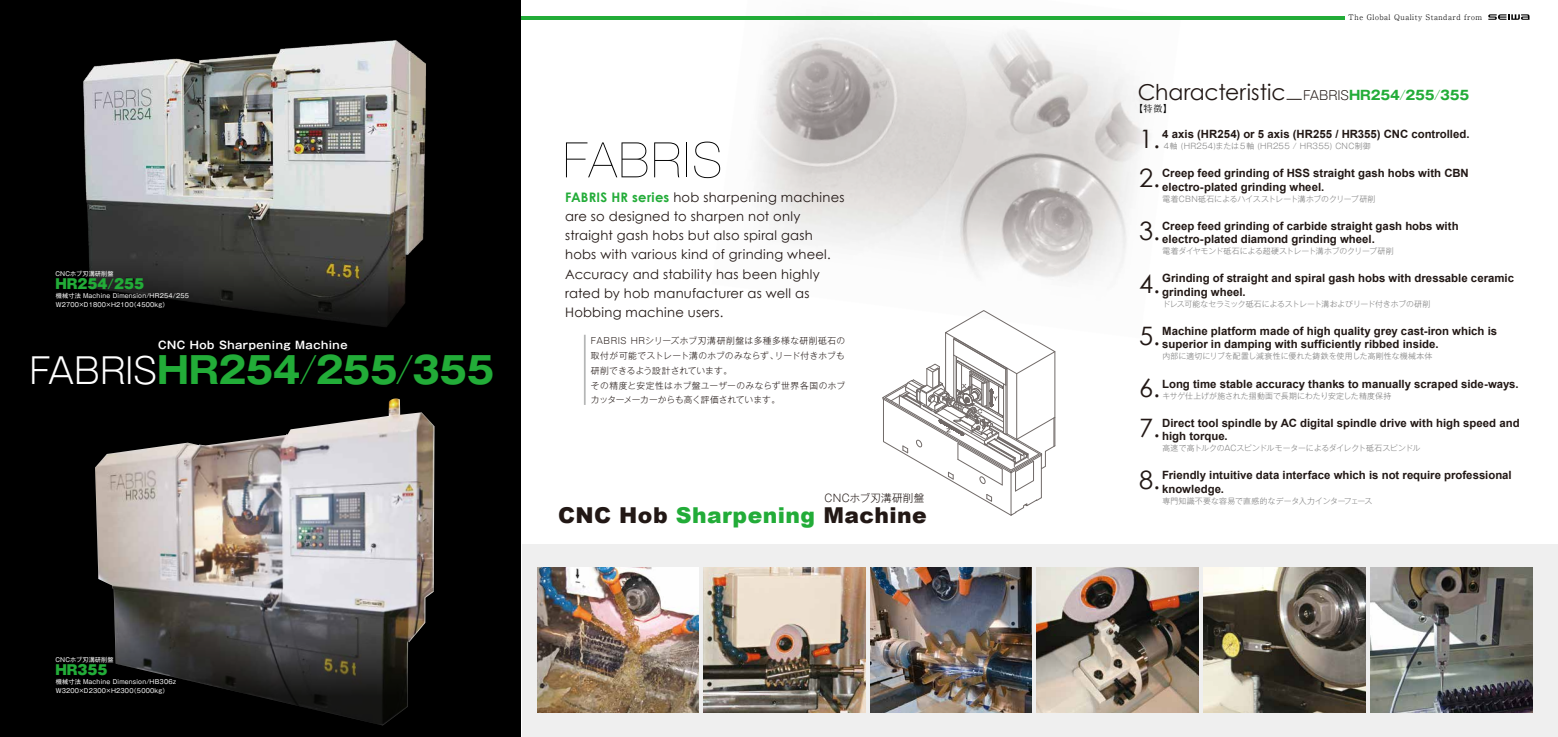
<style>
.page{position:relative;width:1558px;height:737px;background:#fff}
.page>*{position:absolute;margin:0;border:0;box-sizing:border-box;transform-origin:0 0}
.t1{font:700 36.66px "Gothic MB101 Pr 5";letter-spacing:-.02em;color:#22ac38}
.t2{font:25.38px/52.3px "Century Gothic";color:#221815}
.t3{font:21.88px "Century Gothic";color:#221815}
.t4{font:900 21.88px "Arial";letter-spacing:.02em;color:#221815}
.t5{font:13.12px/19.2px "Century Gothic";letter-spacing:.015em;color:#221815}
.t6{font:900 13.12px "Gothic MB101 Pr 5";color:#22ac38}
.t7{font:700 11.38px/13.1px "Arial";color:#221815}
.t8{font:700 10.5px "Gothic MB101 Pr 5 De";letter-spacing:.05em;color:#fff}
.t9{font:300 10.5px "Gothic MB101 Pro";letter-spacing:.03em;color:#221815}
.t10{font:700 9.19px "A1 Mincho Std";color:#000}
.t11{font:300 8.75px/14.9px "Gothic MB101 Pr 5";letter-spacing:.02em;color:#221815}
.t12{font:300 7.88px "Gothic MB101 Pr 5";color:#7d7d7d}
.t13{font:300 7.88px "Gothic MB101 Pr 5";letter-spacing:-.025em;color:#7d7d7d}
.t14{font:300 7.88px "Gothic MB101 Pr 5";letter-spacing:.035em;color:#7d7d7d}
.t15{font:300 7.88px "Gothic MB101 Pr 5";letter-spacing:-.02em;color:#7d7d7d}
.t16{font:300 7.61px "Ryumin Pr 6";letter-spacing:.07em;color:#000}
.t17{font:6.12px/8.8px "Gothic MB101 Pr 5";letter-spacing:.03em;color:#fff}
.s1{font-weight:500}
.s2{font-weight:300;font-size:35.09px;color:#fff}
.s3{font-weight:300}
.s4{font-weight:700;color:#22ac38}
.s5{color:#22ac38}
.s6{font-family:"Gothic MB101 Pr 5";font-weight:300;font-size:12.42px}
.s7{font-family:"Gothic MB101 Pr 5";font-weight:700;font-size:12.95px;color:#22ac38}
.s8{font-family:"Gothic MB101 Pr 5";font-weight:300;font-size:12.95px;color:#22ac38}
</style>
<div class="page">
<div style="left:0;top:0;width:521px;height:737px;background:#000"></div>
<img style="left:720px;top:20px;width:430px;height:258px">
<div style="left:522px;top:544px;width:1036px;height:193px;background:#efefef"></div>
<img style="left:95px;top:398px;width:339px;height:214px">
<img style="left:83px;top:40px;width:343px;height:213px">
<img style="left:538px;top:567px;width:160px;height:146px">
<img style="left:704px;top:567px;width:161px;height:146px">
<img style="left:870px;top:567px;width:162px;height:146px">
<img style="left:1037px;top:567px;width:161px;height:146px">
<img style="left:1203px;top:567px;width:162px;height:146px">
<img style="left:1370px;top:567px;width:162px;height:146px">
<svg style="left:89px;top:253px;width:321px;height:74px"></svg>
<svg style="left:114px;top:612px;width:312px;height:114px"></svg>
<svg style="left:883px;top:310px;width:172px;height:205px"></svg>
<hr style="left:521px;top:16px;width:823px;height:4px;background:#22ac38">
<svg style="left:1488px;top:14px;width:41px;height:6px"></svg>
<svg style="left:566px;top:142px;width:81px;height:35px"></svg>
<svg style="left:654px;top:142px;width:25px;height:35px"></svg>
<hr style="left:686px;top:142px;width:1px;height:35px;background:#000">
<svg style="left:694px;top:142px;width:26px;height:36px"></svg>
<hr style="left:584px;top:335px;width:2px;height:70px;background:#b5b6b6">
<svg style="left:1286px;top:99px;width:15px;height:1px"></svg>
<p class="t17" style="left:55px;top:268px;width:60px">CNCホブ刃溝研削盤</p>
<p class="t6" style="left:56px;top:273px;width:90px">HR254<span class="s1">/</span>255</p>
<p class="t17" style="left:56px;top:291px;width:135px">機械寸法 Machine Dimension/HR254/255<br>W2700×D1800×H2100（4500kg）</p>
<p class="t8" style="left:158px;top:336px;width:191px">CNC Hob Sharpening Machine</p>
<h1 class="t1" style="left:29px;top:339px;width:467px"><span class="s2">FABRIS</span>HR254<span class="s3">/</span>255<span class="s3">/</span>355</h1>
<p class="t17" style="left:55px;top:654px;width:60px">CNCホブ刃溝研削盤</p>
<p class="t6" style="left:56px;top:659px;width:54px">HR355</p>
<p class="t17" style="left:56px;top:676px;width:122px">機械寸法 Machine Dimension/HB306z<br>W3200×D2300×H2300（5000kg）</p>
<p class="t5" style="left:565px;top:187px;width:281px"><span class="s4">FABRIS HR series</span> hob sharpening machines are so designed to sharpen not only straight gash hobs but also spiral gash hobs with various kind of grinding wheel.<br>Accuracy and stability has been highly rated by hob manufacturer as well as Hobbing machine users.</p>
<p class="t11" style="left:591px;top:332px;width:256px">FABRIS HRシリーズホブ刃溝研削盤は多種多様な研削砥石の取付が可能でストレート溝のホブのみならず、リード付きホブも研削できるよう設計されています。<br>その精度と安定性はホブ盤ユーザーのみならず世界各国のホブカッターメーカーからも高く評価されています。</p>
<p class="t9" style="left:824px;top:489px;width:101px">CNCホブ刃溝研削盤</p>
<h3 class="t4" style="left:558px;top:499px;width:370px">CNC Hob <span class="s5">Sharpening</span> Machine</h3>
<p class="t16" style="left:1348px;top:11px;width:135px">The Global Quality Standard from</p>
<h3 class="t3" style="left:1137px;top:79px;width:333px">Characteristic <span class="s6">FABRIS</span><span class="s7">HR254</span><span class="s8">/</span><span class="s7">255</span><span class="s8">/</span><span class="s7">355</span></h3>
<p class="t10" style="left:1134px;top:101px;width:40px">【特徴】</p>
<p class="t7" style="left:1162px;top:128px;width:309px">4 axis (HR254) or 5 axis (HR255 / HR355) CNC controlled.</p>
<p class="t7" style="left:1162px;top:167px;width:308px">Creep feed grinding of HSS straight gash hobs with CBN electro-plated grinding wheel.</p>
<p class="t7" style="left:1162px;top:220px;width:298px">Creep feed grinding of carbide straight gash hobs with electro-plated diamond grinding wheel.</p>
<p class="t7" style="left:1162px;top:272px;width:353px">Grinding of straight and spiral gash hobs with dressable ceramic grinding wheel.</p>
<p class="t7" style="left:1162px;top:325px;width:336px">Machine platform made of high quality grey cast-iron which is superior in damping with sufficiently ribbed inside.</p>
<p class="t7" style="left:1162px;top:377px;width:358px">Long time stable accuracy thanks to manually scraped side-ways.</p>
<p class="t7" style="left:1162px;top:417px;width:359px">Direct tool spindle by AC digital spindle drive with high speed and high torque.</p>
<p class="t7" style="left:1162px;top:469px;width:351px">Friendly intuitive data interface which is not require professional knowledge.</p>
<h2 class="t2" style="left:1139px;top:119px;width:23px;line-height:39.2px">1.<br>2.</h2>
<h2 class="t2" style="left:1139px;top:204px;width:23px;text-align:justify">3.<br>4.<br>5.<br>6.</h2>
<h2 class="t2" style="left:1139px;top:401px;width:23px;line-height:52.1px">7.<br>8.</h2>
<p class="t14" style="left:1162px;top:140px;width:210px">４軸 (HR254)または５軸 (HR255 / HR355) CNC制御</p>
<p class="t12" style="left:1162px;top:192px;width:215px">電着CBN砥石によるハイスストレート溝ホブのクリープ研削</p>
<p class="t15" style="left:1162px;top:245px;width:233px">電着ダイヤモンド砥石による超硬ストレート溝ホブのクリープ研削</p>
<p class="t13" style="left:1162px;top:297px;width:269px">ドレス可能なセラミック砥石によるストレート溝およびリード付きホブの研削</p>
<p class="t12" style="left:1162px;top:350px;width:272px">内部に適切にリブを配置し減衰性に優れた鋳鉄を使用した高剛性な機械本体</p>
<p class="t12" style="left:1162px;top:389px;width:230px">キサゲ仕上げが施された摺動面で長期にわたり安定した精度保持</p>
<p class="t12" style="left:1162px;top:442px;width:259px">高速で高トルクのACスピンドルモーターによるダイレクト砥石スピンドル</p>
<p class="t12" style="left:1162px;top:494px;width:211px">専門知識不要な容易で直感的なデータ入力インターフェース</p>
</div>
